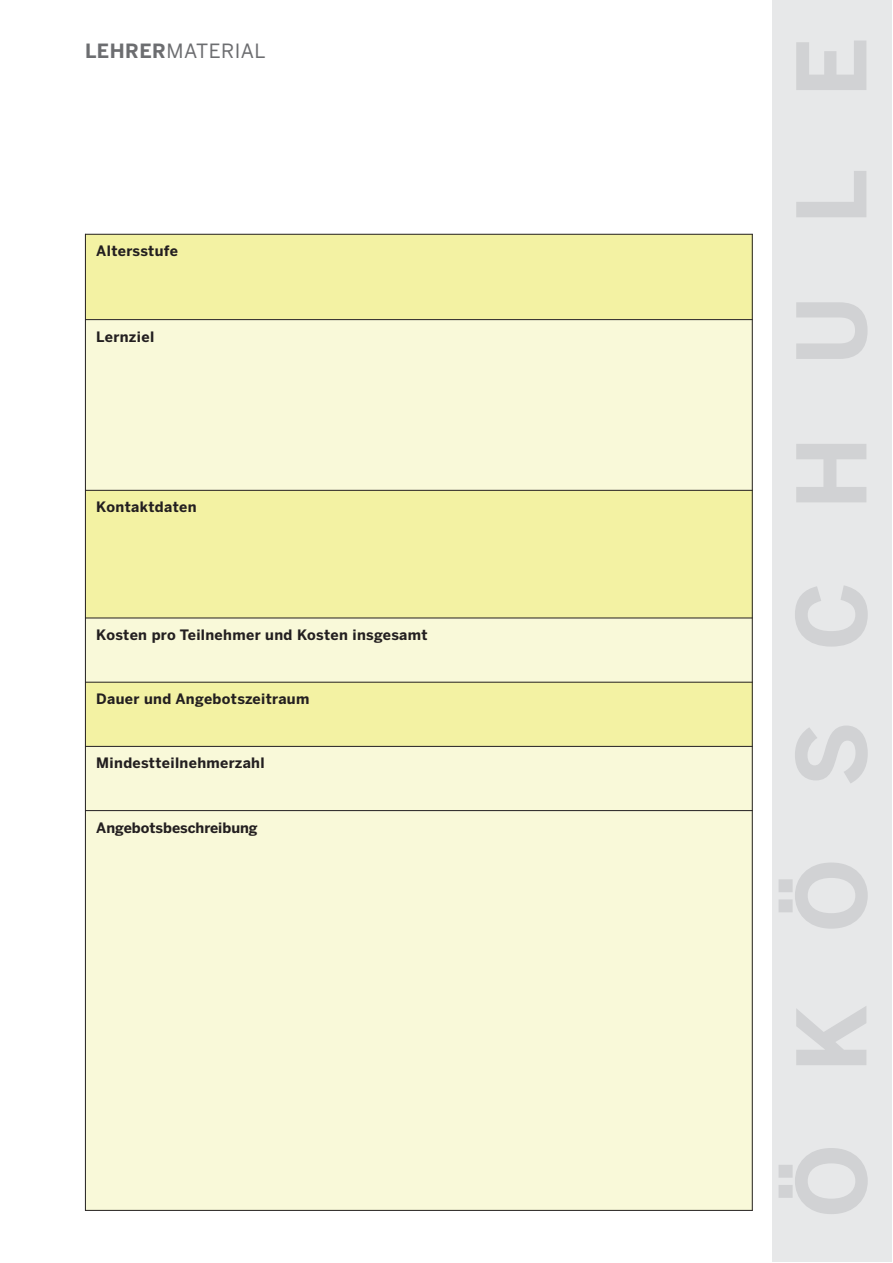
<style>
.page{position:relative;width:893px;height:1263px;background:#fff}
.page>*{position:absolute;margin:0;border:0;box-sizing:border-box;transform-origin:0 0}
.t1{font:700 94.8px "Benton Sans";letter-spacing:.755em;color:#d1d2d4}
.t2{font:19.5px "Benton Sans";letter-spacing:.025em;color:#6c6d70}
.t3{font:700 14.25px "Benton Sans";letter-spacing:.025em;color:#231f20}
.t4{font:700 14.25px "Benton Sans";color:#231f20}
.s1{font-weight:700}
</style>
<div class="page">
<div style="left:773px;top:0;width:119px;height:1262px;background:#e7e8e9"></div>
<div style="left:85px;top:234px;width:668px;height:86px;background:#f3f2a3"></div>
<div style="left:85px;top:320px;width:668px;height:170px;background:#f9f9d9"></div>
<div style="left:85px;top:490px;width:668px;height:128px;background:#f3f2a3"></div>
<div style="left:85px;top:618px;width:668px;height:64px;background:#f9f9d9"></div>
<div style="left:85px;top:682px;width:668px;height:64px;background:#f3f2a3"></div>
<div style="left:85px;top:746px;width:668px;height:64px;background:#f9f9d9"></div>
<div style="left:85px;top:810px;width:668px;height:401px;background:#f9f9d9"></div>
<hr style="left:85px;top:234px;width:1px;height:977px;background:#231f20">
<hr style="left:752px;top:234px;width:1px;height:977px;background:#231f20">
<hr style="left:85px;top:234px;width:668px;height:1px;background:#231f20">
<hr style="left:85px;top:319px;width:668px;height:1px;background:#231f20">
<hr style="left:85px;top:490px;width:668px;height:1px;background:#231f20">
<hr style="left:85px;top:618px;width:668px;height:1px;background:#231f20">
<hr style="left:85px;top:682px;width:668px;height:1px;background:#231f20">
<hr style="left:85px;top:746px;width:668px;height:1px;background:#231f20">
<hr style="left:85px;top:810px;width:668px;height:1px;background:#231f20">
<hr style="left:85px;top:1210px;width:668px;height:1px;background:#231f20">
<h2 class="t2" style="left:85px;top:40px;width:182px"><span class="s1">LEHRER</span>MATERIAL</h2>
<p class="t3" style="left:96px;top:243px;width:83px">Altersstufe</p>
<p class="t3" style="left:96px;top:328px;width:59px">Lernziel</p>
<p class="t3" style="left:96px;top:499px;width:102px">Kontaktdaten</p>
<p class="t3" style="left:96px;top:627px;width:333px">Kosten pro Teilnehmer und Kosten insgesamt</p>
<p class="t3" style="left:96px;top:691px;width:215px">Dauer und Angebotszeitraum</p>
<p class="t3" style="left:96px;top:755px;width:170px">Mindestteilnehmerzahl</p>
<p class="t4" style="left:96px;top:819px;width:163px">Angebotsbeschreibung</p>
<h1 class="t1" style="left:778px;top:1218px;width:1182px;rotate:-90deg">ÖKÖSCHULE</h1>
</div>
